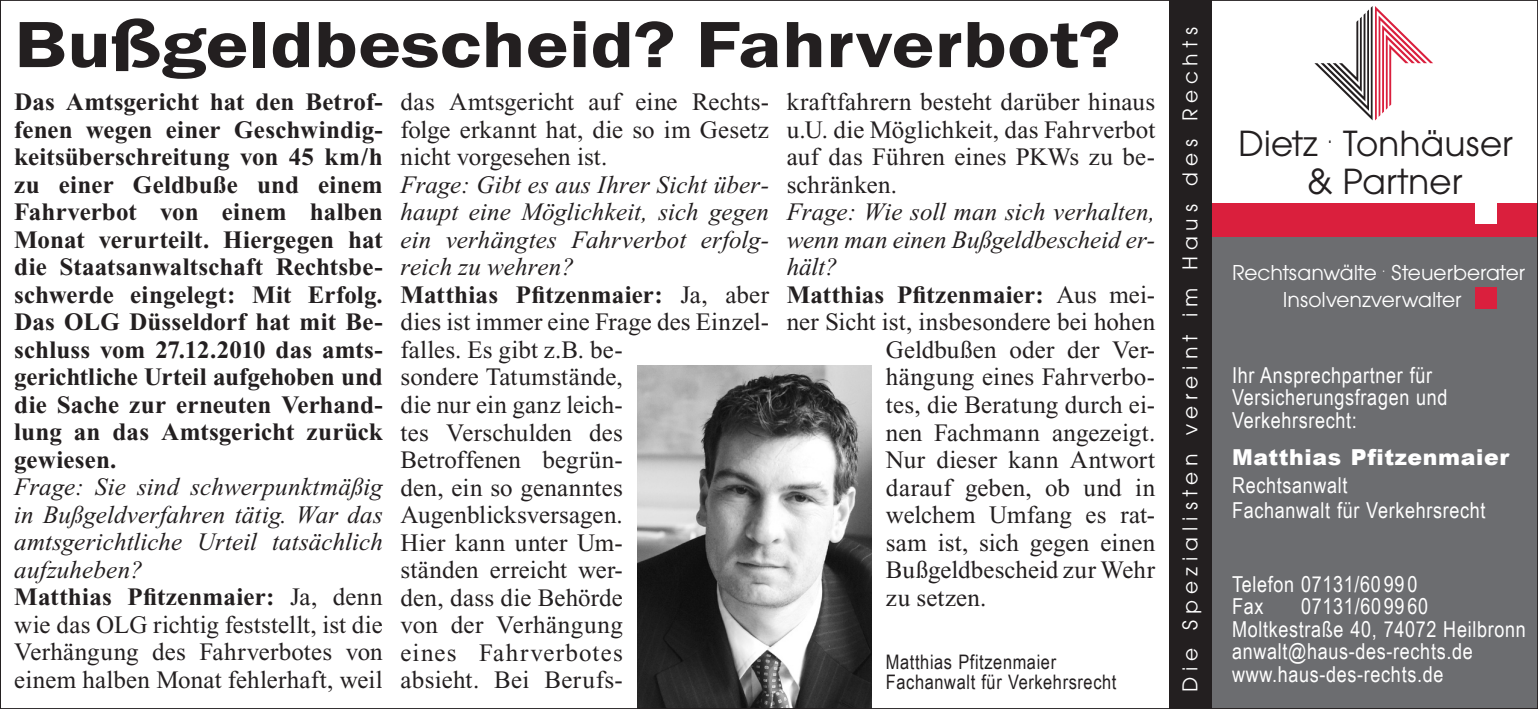
<style>
.page{position:relative;width:1538px;height:709px;background:#fff}
.page>*{position:absolute;margin:0;border:0;box-sizing:border-box;transform-origin:0 0}
.t1{font:600 67.5px "Franklin Gothic Itc T";color:#231f20;scale:1.2 1}
.t2{font:38px/38px "Avant Garde Gothic Itc T";color:#231f20;text-align:center}
.t3{font:25px/27.5px "Times New Roman";letter-spacing:.01em;color:#231f20;text-align:justify}
.t4{font:700 25px/27.5px "Times New Roman";letter-spacing:.005em;color:#231f20;text-align:justify}
.t5{font:italic 25px/27.5px "Times New Roman";color:#231f20}
.t6{font:22.5px/27px "Avant Garde Gothic Itc T";color:#fff;text-align:center}
.t7{font:22.5px "Avant Garde Gothic Itc T";letter-spacing:.26em;color:#fff}
.t8{font:22px/22.5px "Arial Narrow";letter-spacing:.03em;color:#fff}
.t9{font:900 22px "Arial";letter-spacing:.03em;color:#fff}
.t10{font:20px/20px "Arial Narrow";letter-spacing:.03em;color:#231f20}
.s1{font-weight:700;font-style:normal}
.s2{font-style:normal}
.s3{font-style:italic}
.s4{font-weight:700}
.s5{font-weight:400}
</style>
<div class="page">
<div style="left:1212px;top:237px;width:326px;height:472px;background:#6c6d70"></div>
<svg style="left:1314px;top:6px;width:119px;height:114px"></svg>
<div style="left:1475px;top:287px;width:22px;height:22px;background:#da1f3d"></div>
<div style="left:1211px;top:203px;width:327px;height:34px;background:#da1f3d"></div>
<div style="left:1169px;top:0;width:43px;height:709px;background:#231f20"></div>
<div style="left:1475px;top:202px;width:21px;height:22px;background:#fff"></div>
<img style="left:637px;top:365px;width:235px;height:342px">
<h1 class="t1" style="left:14px;top:5px;width:923px">Bußgeldbescheid? Fahrverbot?</h1>
<p class="t4" style="left:14px;top:88px;width:370px">Das Amtsgericht hat den Betrof&shy;fenen wegen einer Geschwindig&shy;keitsüberschreitung von 45 km/h zu einer Geldbuße und einem Fahrverbot von einem halben Monat verurteilt. Hiergegen hat die Staatsanwaltschaft Rechtsbe&shy;schwerde eingelegt: Mit Erfolg.<br>Das OLG Düsseldorf hat mit Be&shy;schluss vom 27.12.2010 das amts&shy;gerichtliche Urteil aufgehoben und die Sache zur erneuten Verhand&shy;lung an das Amtsgericht zurück gewiesen.</p>
<p class="t5" style="left:14px;top:473px;width:370px">Frage: Sie sind schwerpunktmäßig in Bußgeldverfahren tätig. War das amtsgerichtliche Urteil tatsächlich aufzuheben?<br><span class="s1">Matthias Pfitzenmaier:</span> <span class="s2">Ja, denn wie das OLG richtig feststellt, ist die<br>Verhängung des Fahrverbotes von einem halben Monat fehlerhaft, weil</span></p>
<p class="t3" style="left:400px;top:88px;width:370px">das Amtsgericht auf eine Rechts&shy;folge erkannt hat, die so im Gesetz nicht vorgesehen ist.</p>
<p class="t3" style="left:400px;top:171px;width:370px;text-align:left"><span class="s3">Frage: Gibt es aus Ihrer Sicht über&shy;haupt eine Möglichkeit, sich gegen ein verhängtes Fahrverbot erfolg&shy;reich zu wehren?<br></span><span class="s4">Matthias Pfitzenmaier:</span> Ja, aber dies ist immer eine Frage des Einzel&shy;falles. Es gibt z.B. be-<br>sondere Tatumstände,<br>die nur ein ganz leich-<br>tes Verschulden des<br>Betroffenen begrün-<br>den, ein so genanntes<br>Augenblicksversagen.<br>Hier kann unter Um-<br>ständen erreicht wer-<br>den, dass die Behörde<br>von der Verhängung<br>eines Fahrverbotes<br>absieht. Bei Berufs-</p>
<p class="t3" style="left:787px;top:88px;width:370px">kraftfahrern besteht darüber hinaus u.U. die Möglichkeit, das Fahrverbot auf das Führen eines PKWs zu be&shy;schränken.</p>
<p class="t5" style="left:787px;top:198px;width:370px">Frage: Wie soll man sich verhalten,</p>
<p class="t5" style="left:787px;top:226px;width:370px">wenn man einen Bußgeldbescheid er-</p>
<p class="t5" style="left:787px;top:253px;width:52px">hält?</p>
<p class="t4" style="left:787px;top:281px;width:370px">Matthias Pfitzenmaier: <span class="s5">Aus mei-</span></p>
<p class="t3" style="left:787px;top:308px;width:370px">ner Sicht ist, insbesondere bei hohen</p>
<p class="t3" style="left:886px;top:336px;width:271px">Geldbußen oder der Ver-</p>
<p class="t3" style="left:886px;top:363px;width:271px">hängung eines Fahrverbo-</p>
<p class="t3" style="left:886px;top:391px;width:271px">tes, die Beratung durch ei-</p>
<p class="t3" style="left:886px;top:418px;width:271px">nen Fachmann angezeigt.</p>
<p class="t3" style="left:886px;top:446px;width:271px">Nur dieser kann Antwort</p>
<p class="t3" style="left:886px;top:473px;width:271px">darauf geben, ob und in</p>
<p class="t3" style="left:886px;top:501px;width:271px">welchem Umfang es rat-</p>
<p class="t3" style="left:886px;top:528px;width:271px">sam ist, sich gegen einen</p>
<p class="t3" style="left:886px;top:556px;width:271px">Bußgeldbescheid zur Wehr</p>
<p class="t3" style="left:886px;top:583px;width:102px">zu setzen.</p>
<p class="t10" style="left:886px;top:652px;width:232px">Matthias Pfitzenmaier<br>Fachanwalt für Verkehrsrecht</p>
<p class="t7" style="left:1177px;top:692px;width:666px;rotate:-90deg">Die Spezialisten vereint im Haus des Rechts</p>
<h2 class="t2" style="left:1238px;top:123px;width:276px">Dietz <sup>.</sup> Tonhäuser &amp; Partner</h2>
<p class="t6" style="left:1232px;top:258px;width:295px">Rechtsanwälte <sup>.</sup> Steuerberater<br>Insolvenzverwalter</p>
<p class="t8" style="left:1232px;top:363px;width:217px">Ihr Ansprechpartner für<br>Versicherungsfragen und<br>Verkehrsrecht:</p>
<p class="t9" style="left:1232px;top:441px;width:279px">Matthias Pfitzenmaier</p>
<p class="t8" style="left:1232px;top:472px;width:255px;line-height:25px">Rechtsanwalt<br>Fachanwalt für Verkehrsrecht</p>
<p class="t8" style="left:1232px;top:572px;width:187px">Telefon 07131/60990<br>Fax</p>
<p class="t8" style="left:1232px;top:595px;width:295px;text-indent:69px">07131/609960<br>Moltkestraße 40, 74072 Heilbronn anwalt@haus-des-rechts.de www.haus-des-rechts.de</p>
</div>
